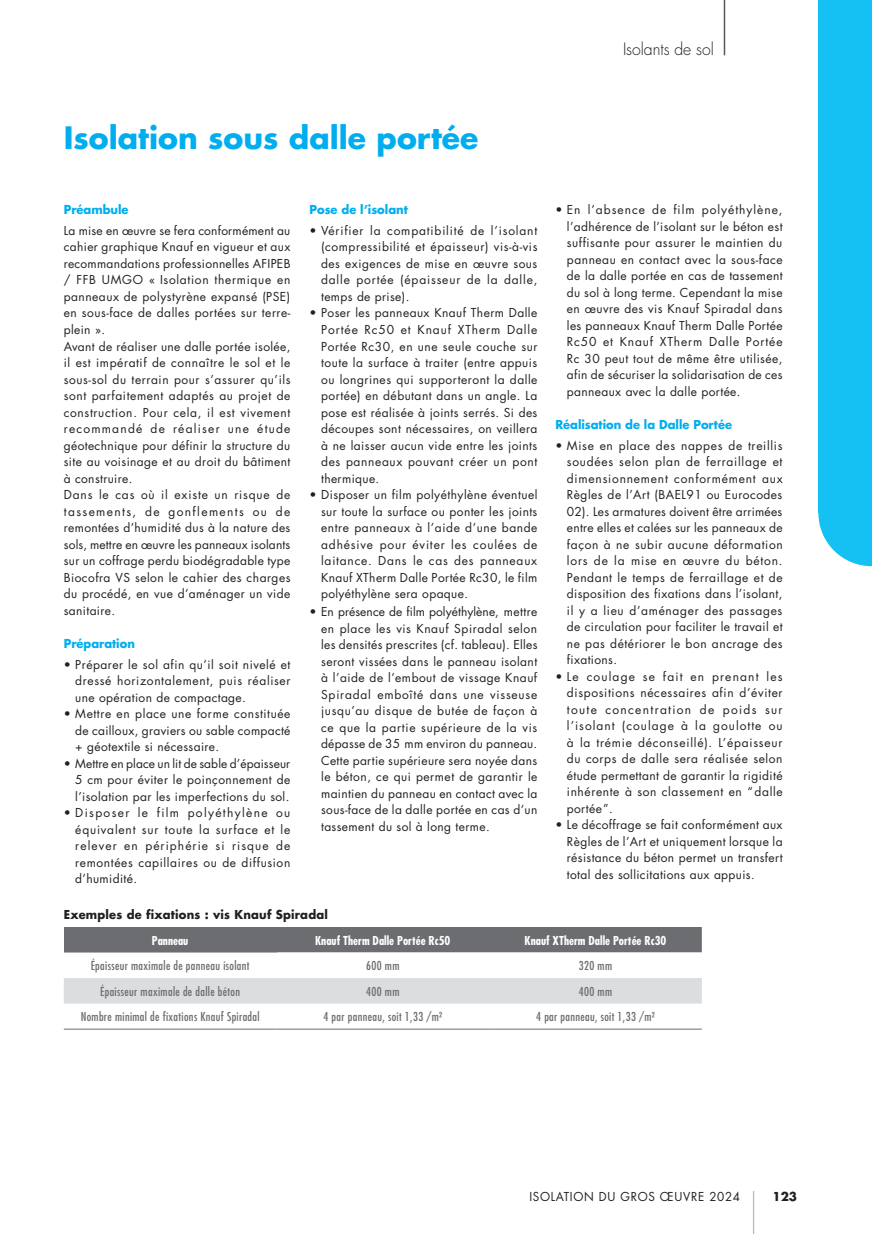
<style>
.page{position:relative;width:872px;height:1234px;background:#fff}
.page>*{position:absolute;margin:0;border:0;box-sizing:border-box;transform-origin:0 0}
.t1{font:700 30px "Futura Std";color:#00aeef}
.t2{font:300 16.5px "Futura Std";letter-spacing:-.005em;color:#231f20;scale:.96 1}
.t3{font:12px/16.5px "Futura Std";letter-spacing:.03em;color:#231f20;text-align:justify}
.t4{font:condensed 12px "Futura Std";letter-spacing:.03em;color:#6c6d70}
.t5{font:700 12px "Futura Std";letter-spacing:-.005em;color:#00aeef;scale:.96 1}
.t6{font:700 condensed 12px "Futura Std";color:#fff}
.t7{font:700 12px "Futura Std";letter-spacing:.015em;color:#231f20;scale:.96 1}
.t8{font:12px "Futura Std";letter-spacing:.06em;color:#231f20}
.t9{font:700 12px "Futura Std";letter-spacing:.015em;color:#231f20}
</style>
<div class="page">
<hr style="left:753px;top:1190px;width:1px;height:43px;background:#bcbdc0">
<div style="left:818px;top:0;width:54px;height:512px;background:#15c0f2"></div>
<svg style="left:818px;top:512px;width:54px;height:54px"></svg>
<hr style="left:723px;top:0;width:2px;height:55px;background:#57585a">
<div style="left:64px;top:926px;width:212px;height:26px;background:#6c6d70"></div>
<div style="left:276px;top:927px;width:426px;height:25px;background:#6c6d70"></div>
<svg style="left:64px;top:952px;width:638px;height:52px"></svg>
<div style="left:64px;top:977px;width:638px;height:26px;background:#dcdddf"></div>
<hr style="left:64px;top:1028px;width:212px;height:1px;background:#6c6d70">
<hr style="left:276px;top:1028px;width:213px;height:1px;background:#6c6d70">
<hr style="left:489px;top:1028px;width:213px;height:1px;background:#6c6d70">
<h2 class="t2" style="left:623px;top:39px;width:96px">Isolants de sol</h2>
<h1 class="t1" style="left:64px;top:118px;width:416px">Isolation sous dalle portée</h1>
<p class="t5" style="left:64px;top:202px;width:69px">Préambule</p>
<p class="t3" style="left:64px;top:222px;width:228px;text-align:left">La mise en œuvre se fera conformément au cahier graphique Knauf en vigueur et aux recommandations professionnelles AFIPEB / FFB UMGO « Isolation thermique en panneaux de polystyrène expansé (PSE) en sous-face de dalles portées sur terre&shy;plein ».<br>Avant de réaliser une dalle portée isolée, il est impératif de connaître le sol et le sous-sol du terrain pour s’assurer qu’ils sont parfaitement adaptés au projet de construction. Pour cela, il est vivement recommandé de réaliser une étude géotechnique pour définir la structure du site au voisinage et au droit du bâtiment à construire.<br>Dans le cas où il existe un risque de tassements, de gonflements ou de remontées d’humidité dus à la nature des sols, mettre en œuvre les panneaux isolants sur un coffrage perdu biodégradable type Biocofra VS selon le cahier des charges du procédé, en vue d’aménager un vide sanitaire.</p>
<p class="t5" style="left:64px;top:635px;width:76px">Préparation</p>
<p class="t3" style="left:75px;top:655px;width:217px;text-indent:-12px">• Préparer le sol afin qu’il soit nivelé et dressé horizontalement, puis réaliser une opération de compactage.</p>
<p class="t3" style="left:75px;top:705px;width:217px;text-indent:-12px">• Mettre en place une forme constituée de cailloux, graviers ou sable compacté + géotextile si nécessaire.</p>
<p class="t3" style="left:75px;top:754px;width:216px;text-indent:-12px">• Mettre en place un lit de sable d’épaisseur 5 cm pour éviter le poinçonnement de l’isolation par les imperfections du sol.</p>
<p class="t3" style="left:75px;top:804px;width:217px;text-indent:-12px">• Disposer le film polyéthylène ou équivalent sur toute la surface et le relever en périphérie si risque de remontées capillaires ou de diffusion d’humidité.</p>
<p class="t5" style="left:309px;top:202px;width:104px">Pose de l’isolant</p>
<p class="t3" style="left:321px;top:222px;width:218px;text-indent:-12px">• Vérifier la compatibilité de l’isolant (compressibilité et épaisseur) vis-à-vis des exigences de mise en œuvre sous dalle portée (épaisseur de la dalle, temps de prise).</p>
<p class="t3" style="left:321px;top:305px;width:218px;text-indent:-12px">• Poser les panneaux Knauf Therm Dalle Portée Rc50 et Knauf XTherm Dalle Portée Rc30, en une seule couche sur toute la surface à traiter (entre appuis ou longrines qui supporteront la dalle portée) en débutant dans un angle. La pose est réalisée à joints serrés. Si des découpes sont nécessaires, on veillera à ne laisser aucun vide entre les joints des panneaux pouvant créer un pont thermique.</p>
<p class="t3" style="left:321px;top:486px;width:218px;text-indent:-12px">• Disposer un film polyéthylène éventuel sur toute la surface ou ponter les joints entre panneaux à l’aide d’une bande adhésive pour éviter les coulées de laitance. Dans le cas des panneaux Knauf XTherm Dalle Portée Rc30, le film polyéthylène sera opaque.</p>
<p class="t3" style="left:321px;top:603px;width:218px;text-indent:-12px">• En présence de film polyéthylène, mettre en place les vis Knauf Spiradal selon les densités prescrites (cf. tableau). Elles seront vissées dans le panneau isolant à l’aide de l’embout de vissage Knauf Spiradal emboîté dans une visseuse jusqu’au disque de butée de façon à ce que la partie supérieure de la vis dépasse de 35 mm environ du panneau.<br>Cette partie supérieure sera noyée dans le béton, ce qui permet de garantir le maintien du panneau en contact avec la sous-face de la dalle portée en cas d’un tassement du sol à long terme.</p>
<p class="t7" style="left:64px;top:906px;width:277px">Exemples de fixations : vis Knauf Spiradal</p>
<p class="t3" style="left:567px;top:201px;width:217px;text-indent:-12px">• En l’absence de film polyéthylène, l’adhérence de l’isolant sur le béton est suffisante pour assurer le maintien du panneau en contact avec la sous-face de la dalle portée en cas de tassement du sol à long terme. Cependant la mise en œuvre des vis Knauf Spiradal dans les panneaux Knauf Therm Dalle Portée Rc50 et Knauf XTherm Dalle Portée Rc 30 peut tout de même être utilisée, afin de sécuriser la solidarisation de ces panneaux avec la dalle portée.</p>
<p class="t5" style="left:555px;top:416px;width:185px">Réalisation de la Dalle Portée</p>
<p class="t3" style="left:567px;top:437px;width:217px;text-indent:-12px">• Mise en place des nappes de treillis soudées selon plan de ferraillage et dimensionnement conformément aux Règles de l’Art (BAEL91 ou Eurocodes 02). Les armatures doivent être arrimées entre elles et calées sur les panneaux de façon à ne subir aucune déformation lors de la mise en œuvre du béton.<br>Pendant le temps de ferraillage et de disposition des fixations dans l’isolant, il y a lieu d’aménager des passages de circulation pour faciliter le travail et ne pas détériorer le bon ancrage des fixations.</p>
<p class="t3" style="left:567px;top:668px;width:217px;text-indent:-12px">• Le coulage se fait en prenant les dispositions nécessaires afin d’éviter toute concentration de poids sur l’isolant (coulage à la goulotte ou à la trémie déconseillé). L’épaisseur du corps de dalle sera réalisée selon étude permettant de garantir la rigidité inhérente à son classement en “dalle portée”.</p>
<p class="t3" style="left:567px;top:816px;width:217px;text-indent:-12px">• Le décoffrage se fait conformément aux Règles de l’Art et uniquement lorsque la résistance du béton permet un transfert total des sollicitations aux appuis.</p>
<p class="t6" style="left:152px;top:932px;width:38px">Panneau</p>
<p class="t6" style="left:315px;top:932px;width:137px">Knauf Therm Dalle Portée Rc50</p>
<p class="t6" style="left:524px;top:932px;width:143px">Knauf XTherm Dalle Portée Rc30</p>
<p class="t4" style="left:91px;top:958px;width:160px">Épaisseur maximale de panneau isolant</p>
<p class="t4" style="left:366px;top:958px;width:35px">600 mm</p>
<p class="t4" style="left:579px;top:958px;width:35px">320 mm</p>
<p class="t4" style="left:100px;top:983px;width:141px">Épaisseur maximale de dalle béton</p>
<p class="t4" style="left:366px;top:983px;width:35px">400 mm</p>
<p class="t4" style="left:579px;top:983px;width:35px">400 mm</p>
<p class="t4" style="left:81px;top:1009px;width:180px">Nombre minimal de fixations Knauf Spiradal</p>
<p class="t4" style="left:323px;top:1009px;width:120px">4 par panneau, soit 1,33 /m²</p>
<p class="t4" style="left:536px;top:1009px;width:120px">4 par panneau, soit 1,33 /m²</p>
<p class="t8" style="left:529px;top:1188px;width:212px">ISOLATION DU GROS ŒUVRE 2024</p>
<p class="t9" style="left:772px;top:1187px;width:26px">123</p>
</div>
